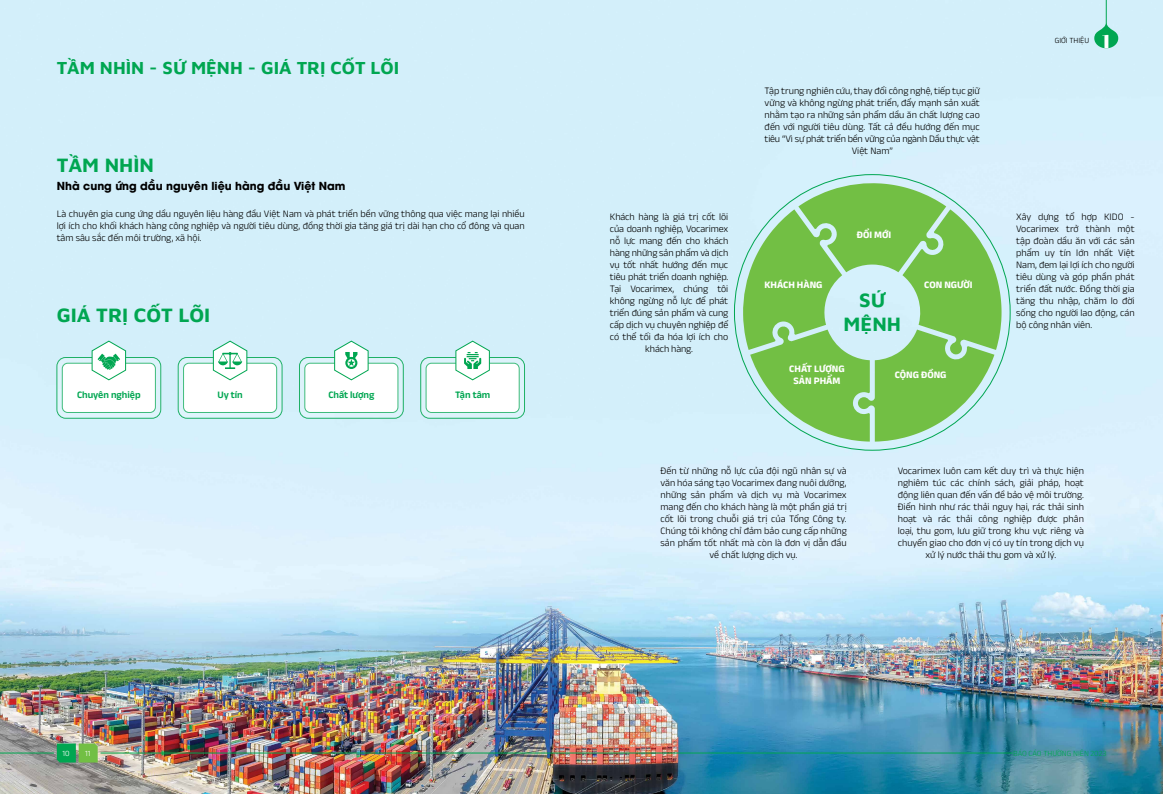
<style>
.page{position:relative;width:1163px;height:794px;background:#fff}
.page>*{position:absolute;margin:0;border:0;box-sizing:border-box;transform-origin:0 0}
.t1{font:700 20px/24px "Maven Pro";color:#00a651;text-align:center}
.t2{font:19.8px "VL Abril Fatface Regular";color:#fff}
.t3{font:700 18px "Maven Pro";color:#00a651}
.t4{font:700 11px "UTM Avo";color:#000}
.t5{font:300 10px/12px "Anek Latin";color:#000;text-align:center}
.t6{font:700 10px/12px "Anek Latin";color:#fff;text-align:center}
.t7{font:600 10px "Anek Latin";color:#00a651}
.t8{font:300 8px "Anek Latin";color:#00a651}
.t9{font:300 8px "Anek Latin";color:#000}
.t10{font:300 8px "Anek Latin";color:#fff}
</style>
<div class="page">
<img style="left:0;top:0;width:1162px;height:794px">
<svg style="left:742px;top:182px;width:259px;height:259px;background:#95d086"></svg>
<svg style="left:57px;top:357px;width:104px;height:61px"></svg>
<svg style="left:92px;top:340px;width:34px;height:40px"></svg>
<svg style="left:420px;top:357px;width:104px;height:61px"></svg>
<svg style="left:455px;top:340px;width:35px;height:40px"></svg>
<svg style="left:299px;top:357px;width:104px;height:61px"></svg>
<svg style="left:334px;top:340px;width:35px;height:40px"></svg>
<svg style="left:178px;top:357px;width:104px;height:61px"></svg>
<svg style="left:213px;top:340px;width:34px;height:40px"></svg>
<svg style="left:57px;top:743px;width:41px;height:19px"></svg>
<hr style="left:0;top:753px;width:54px;height:1px;background:#00a651">
<svg style="left:1094px;top:0;width:23px;height:48px"></svg>
<hr style="left:100px;top:753px;width:912px;height:1px;background:#00a651">
<h3 class="t3" style="left:57px;top:55px;width:344px">TẦM NHÌN - SỨ MỆNH - GIÁ TRỊ CỐT LÕI</h3>
<h1 class="t1" style="left:57px;top:152px;width:99px">TẦM NHÌN</h1>
<p class="t4" style="left:57px;top:177px;width:290px">Nhà cung ứng dầu nguyên liệu hàng đầu Việt Nam</p>
<p class="t5" style="left:57px;top:207px;width:469px;text-align:justify">Là chuyên gia cung ứng dầu nguyên liệu hàng đầu Việt Nam và phát triển bền vững thông qua việc mang lại nhiều lợi ích cho khối khách hàng công nghiệp và người tiêu dùng, đồng thời gia tăng giá trị dài hạn cho cổ đông và quan tâm sâu sắc đến môi trường, xã hội.</p>
<h1 class="t1" style="left:57px;top:302px;width:155px">GIÁ TRỊ CỐT LÕI</h1>
<p class="t7" style="left:77px;top:388px;width:65px">Chuyên nghiệp</p>
<p class="t7" style="left:217px;top:388px;width:27px">Uy tín</p>
<p class="t7" style="left:328px;top:388px;width:47px">Chất lượng</p>
<p class="t7" style="left:455px;top:388px;width:37px">Tận tâm</p>
<p class="t10" style="left:63px;top:747px;width:9px">10</p>
<p class="t10" style="left:85px;top:747px;width:7px">11</p>
<p class="t5" style="left:609px;top:210px;width:120px">Khách hàng là giá trị cốt lõi của doanh nghiệp, Vocarimex nỗ lực mang đến cho khách hàng những sản phẩm và dịch vụ tốt nhất hướng đến mục tiêu phát triển doanh nghiệp.<br>Tại Vocarimex, chúng tôi không ngừng nỗ lực để phát triển đúng sản phẩm và cung cấp dịch vụ chuyên nghiệp để có thể tối đa hóa lợi ích cho khách hàng.</p>
<p class="t5" style="left:764px;top:84px;width:217px">Tập trung nghiên cứu, thay đổi công nghệ, tiếp tục giữ vững và không ngừng phát triển, đẩy mạnh sản xuất nhằm tạo ra những sản phẩm dầu ăn chất lượng cao đến với người tiêu dùng. Tất cả đều hướng đến mục tiêu “Vì sự phát triển bền vững của ngành Dầu thực vật Việt Nam”</p>
<p class="t6" style="left:764px;top:278px;width:59px">KHÁCH HÀNG</p>
<p class="t6" style="left:856px;top:228px;width:36px">ĐỔI MỚI</p>
<h1 class="t1" style="left:843px;top:287px;width:59px">SỨ<br>MỆNH</h1>
<p class="t6" style="left:924px;top:278px;width:50px">CON NGƯỜI</p>
<p class="t6" style="left:789px;top:362px;width:57px">CHẤT LƯỢNG<br>SẢN PHẨM</p>
<p class="t6" style="left:894px;top:368px;width:53px">CỘNG ĐỒNG</p>
<p class="t9" style="left:1054px;top:35px;width:36px">GIỚI THIỆU</p>
<h2 class="t2" style="left:1101px;top:26px;width:10px">1</h2>
<p class="t5" style="left:1016px;top:210px;width:120px;text-align:justify">Xây dựng tổ hợp KIDO - Vocarimex trở thành một tập đoàn dầu ăn với các sản phẩm uy tín lớn nhất Việt Nam, đem lại lợi ích cho người tiêu dùng và góp phần phát triển đất nước. Đồng thời gia tăng thu nhập, chăm lo đời sống cho người lao động, cán bộ công nhân viên.</p>
<p class="t5" style="left:660px;top:464px;width:188px">Đến từ những nỗ lực của đội ngũ nhân sự và văn hóa sáng tạo Vocarimex đang nuôi dưỡng, những sản phẩm và dịch vụ mà Vocarimex mang đến cho khách hàng là một phần giá trị cốt lõi trong chuỗi giá trị của Tổng Công ty.<br>Chúng tôi không chỉ đảm bảo cung cấp những sản phẩm tốt nhất mà còn là đơn vị dẫn đầu về chất lượng dịch vụ.</p>
<p class="t5" style="left:897px;top:464px;width:188px">Vocarimex luôn cam kết duy trì và thực hiện nghiêm túc các chính sách, giải pháp, hoạt động liên quan đến vấn đề bảo vệ môi trường.<br>Điển hình như rác thải nguy hại, rác thải sinh hoạt và rác thải công nghiệp được phân loại, thu gom, lưu giữ trong khu vực riêng và chuyển giao cho đơn vị có uy tín trong dịch vụ xử lý nước thải thu gom và xử lý.</p>
<p class="t8" style="left:1012px;top:747px;width:95px">BÁO CÁO THƯỜNG NIÊN 2023</p>
</div>
